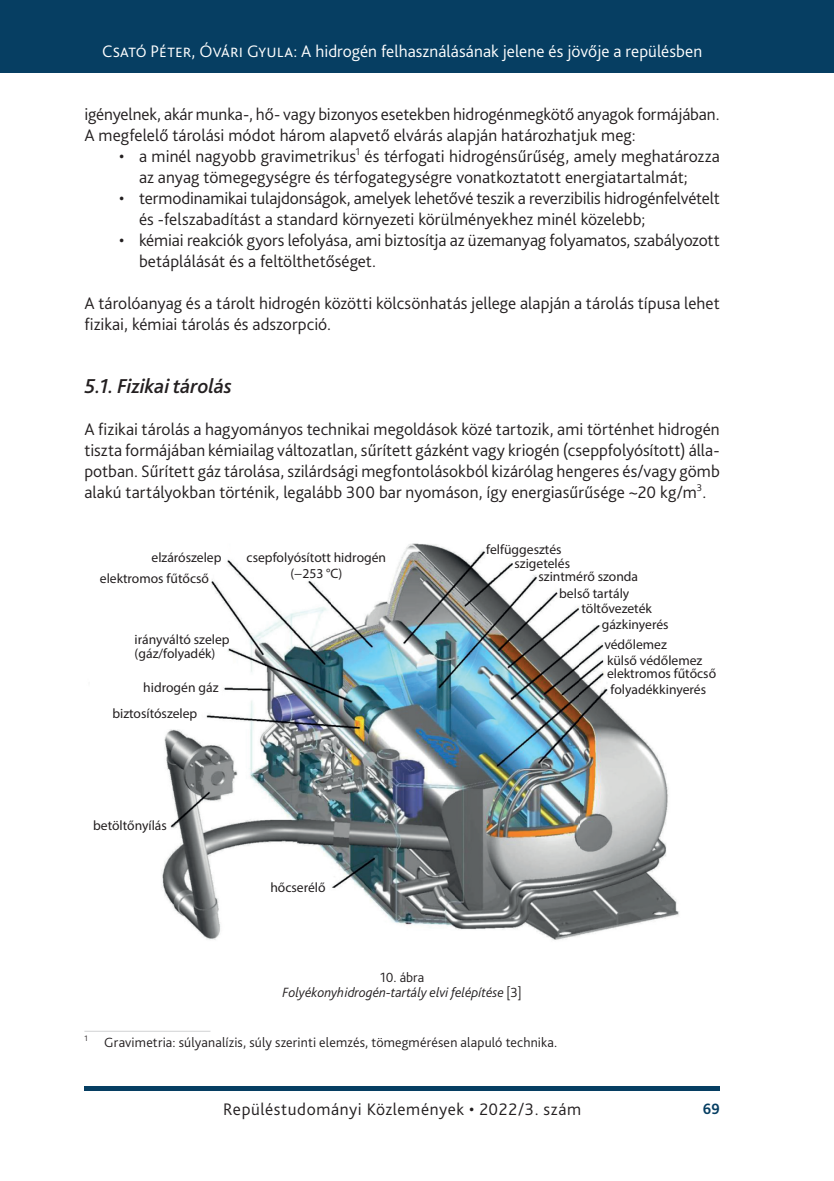
<style>
.page{position:relative;width:834px;height:1181px;background:#fff}
.page>*{position:absolute;margin:0;border:0;box-sizing:border-box;transform-origin:0 0}
._1_1_1__Head_italic{font:italic 500 21px "Bliss Pro";letter-spacing:-.005em;color:#231f20}
._2__Body_1st_paragra{font:300 17.5px/21px "Bliss Pro";letter-spacing:.005em;color:#231f20}
._1_1__Bullet_list{font:300 17.5px/21px "Bliss Pro";letter-spacing:.005em;color:#231f20}
.t1{font:300 17.5px "Bliss Pro";color:#fff}
._2__Body_1st_paragra-2{font:300 17.5px "Bliss Pro";letter-spacing:.03em;color:#231f20}
.t2{font:700 15.75px "Bliss Pro";color:#063e62;scale:.95 1}
.Footnote_text{font:300 14px "Bliss Pro";letter-spacing:.015em;color:#231f20}
.Ábra__képalárás{font:italic 300 14px "Bliss Pro";color:#231f20}
.Ábra_címe{font:300 14px "Bliss Pro";color:#231f20}
.t3{font:13.65px/16.3px "Myriad Pro";color:#231f20}
.s1{font-style:normal}
</style>
<div class="page">
<div style="left:0;top:0;width:833px;height:73px;background:#063e62"></div>
<div style="left:84px;top:1086px;width:635px;height:5px;background:#063e62"></div>
<img style="left:161px;top:543px;width:518px;height:397px">
<hr style="left:84px;top:1031px;width:126px;height:1px;background:#d1d2d4">
<p class="t1" style="left:102px;top:41px;width:601px">Csató Péter, Óvári Gyula: A hidrogén felhasználásának jelene és jövője a repülésben</p>
<p class="_2__Body_1st_paragra" style="left:84px;top:103px;width:636px">igényelnek, akár munka-, hő- vagy bizonyos esetekben hidrogénmegkötő anyagok formájában.<br>A megfelelő tárolási módot három alapvető elvárás alapján határozhatjuk meg:</p>
<p class="_1_1__Bullet_list" style="left:139px;top:145px;width:582px;text-indent:-20px">• a minél nagyobb gravimetrikus<sup>1</sup> és térfogati hidrogénsűrűség, amely meghatározza az anyag tömegegységre és térfogategységre vonatkoztatott energiatartalmát;</p>
<p class="_1_1__Bullet_list" style="left:139px;top:187px;width:582px;text-indent:-20px">• termodinamikai tulajdonságok, amelyek lehetővé teszik a reverzibilis hidrogénfelvételt és -felszabadítást a standard környezeti körülményekhez minél közelebb;</p>
<p class="_1_1__Bullet_list" style="left:139px;top:229px;width:582px;text-indent:-20px">• kémiai reakciók gyors lefolyása, ami biztosítja az üzemanyag folyamatos, szabályozott betáplálását és a feltölthetőséget.</p>
<p class="_2__Body_1st_paragra" style="left:84px;top:292px;width:636px">A tárolóanyag és a tárolt hidrogén közötti kölcsönhatás jellege alapján a tárolás típusa lehet fizikai, kémiai tárolás és adszorpció.</p>
<p class="_1_1_1__Head_italic" style="left:84px;top:373px;width:149px">5.1. Fizikai tárolás</p>
<p class="_2__Body_1st_paragra" style="left:84px;top:418px;width:636px;text-align:justify">A fizikai tárolás a hagyományos technikai megoldások közé tartozik, ami történhet hidrogén tiszta formájában kémiailag változatlan, sűrített gázként vagy kriogén (cseppfolyósított) álla&shy;potban. Sűrített gáz tárolása, szilárdsági megfontolásokból kizárólag hengeres és/vagy gömb alakú tartályokban történik, legalább 300 bar nyomáson, így energiasűrűsége ~20 kg/m<sup>3</sup>.</p>
<p class="t3" style="left:151px;top:549px;width:71px">elzárószelep</p>
<p class="t3" style="left:246px;top:549px;width:141px;text-align:center">csepfolyósított hidrogén (−253 °C)</p>
<p class="t3" style="left:100px;top:570px;width:111px">elektromos fűtőcső</p>
<p class="t3" style="left:135px;top:632px;width:96px;line-height:13.7px">irányváltó szelep (gáz/folyadék)</p>
<p class="t3" style="left:112px;top:674px;width:108px;line-height:26.1px;text-indent:31px">hidrogén gáz biztosítószelep</p>
<p class="t3" style="left:93px;top:817px;width:75px">betöltőnyílás</p>
<p class="t3" style="left:270px;top:879px;width:57px">hőcserélő</p>
<p class="t3" style="left:514px;top:542px;width:57px;line-height:14.5px;text-indent:-28px">felfüggesztés szigetelés</p>
<p class="t3" style="left:559px;top:567px;width:80px;line-height:17.7px;text-indent:-21px">szintmérő szonda belső tartály</p>
<p class="t3" style="left:601px;top:600px;width:68px;text-indent:-20px">töltővezeték gázkinyerés</p>
<p class="t3" style="left:604px;top:635px;width:100px">védőlemez<br>külső védőlemez</p>
<p class="t3" style="left:610px;top:681px;width:97px">folyadékkinyerés</p>
<p class="t3" style="left:607px;top:665px;width:111px">elektromos fűtőcső</p>
<p class="Ábra_címe" style="left:380px;top:968px;width:46px">10. ábra</p>
<p class="Ábra__képalárás" style="left:282px;top:984px;width:240px">Folyékonyhidrogén-tartály elvi felépítése <span class="s1">[3]</span></p>
<p class="Footnote_text" style="left:84px;top:1033px;width:474px"><sup>1</sup> Gravimetria: súlyanalízis, súly szerinti elemzés, tömegmérésen alapuló technika.</p>
<p class="_2__Body_1st_paragra-2" style="left:223px;top:1098px;width:359px">Repüléstudományi Közlemények • 2022/3. szám</p>
<p class="t2" style="left:702px;top:1099px;width:20px">69</p>
</div>
